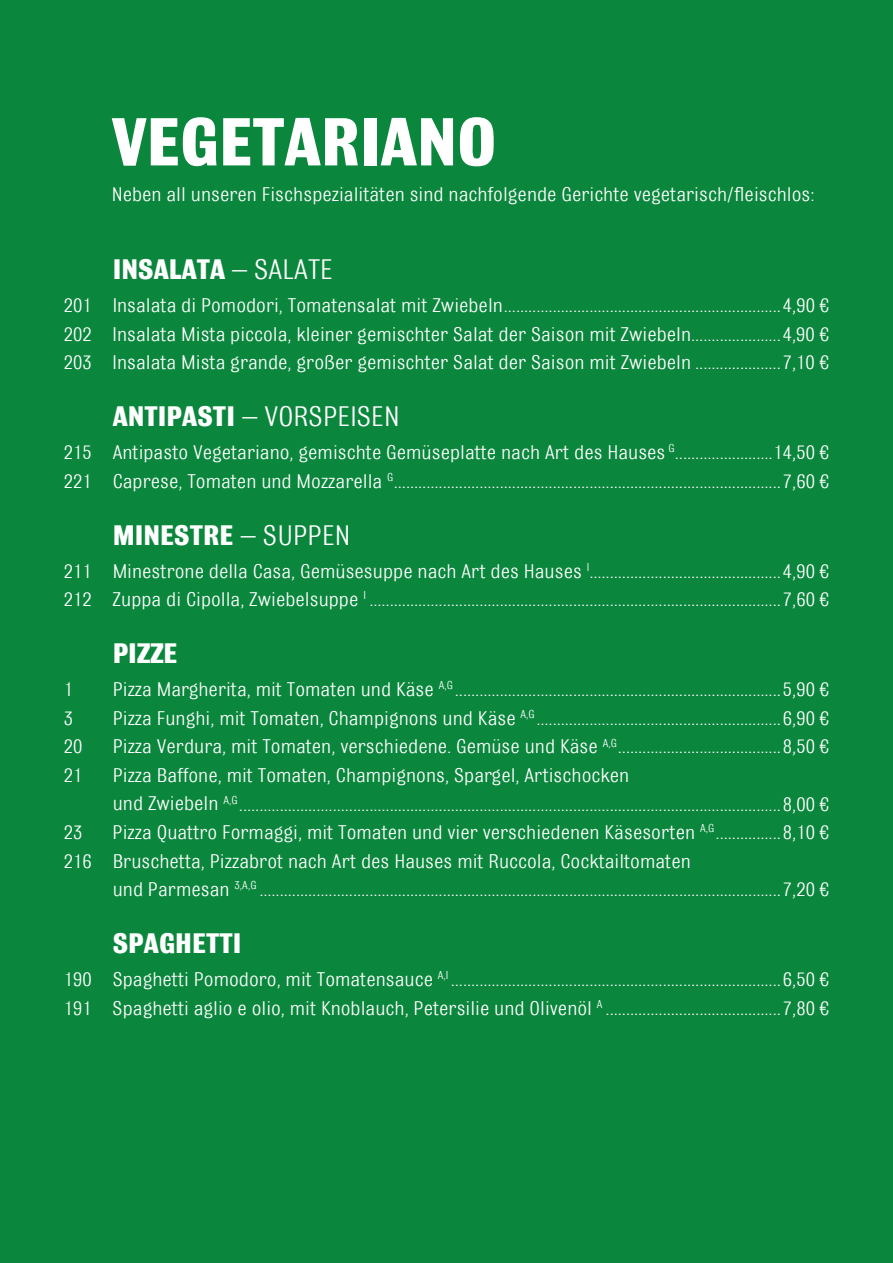
<style>
.page{position:relative;width:893px;height:1263px;background:#0b873d}
.page>*{position:absolute;margin:0;border:0;box-sizing:border-box;transform-origin:0 0}
.t1{font:700 72px "Bulldog Std";color:#fff}
.t2{font:700 30px "Bulldog Std";color:#fff}
.t3{font:30px "Bulldog Std";color:#fff}
.t4{font:21px/28.5px "Bulldog Std";color:#fff}
.s1{font-weight:400}
.s2{font-weight:700}
</style>
<div class="page">
<h1 class="t1" style="left:112px;top:104px;width:386px">VEGETARIANO</h1>
<p class="t4" style="left:112px;top:181px;width:704px">Neben all unseren Fischspezialitäten sind nachfolgende Gerichte vegetarisch/fleischlos:</p>
<h2 class="t2" style="left:113px;top:254px;width:222px">INSALATA <span class="s1">– SALATE</span></h2>
<p class="t4" style="left:64px;top:292px;width:767px;text-align:justify">201 Insalata di Pomodori, Tomatensalat mit Zwiebeln....................................................................4,90 € 202 Insalata Mista piccola, kleiner gemischter Salat der Saison mit Zwiebeln......................4,90 € 203 Insalata Mista grande, großer gemischter Salat der Saison mit Zwiebeln .....................7,10 €</p>
<h2 class="t3" style="left:113px;top:401px;width:288px"><span class="s2">ANTIPASTI</span> – VORSPEISEN</h2>
<p class="t4" style="left:64px;top:439px;width:767px">215 Antipasto Vegetariano, gemischte Gemüseplatte nach Art des Hauses <sup>G</sup>........................14,50 €<br>221 Caprese, Tomaten und Mozzarella <sup>G</sup>...............................................................................................7,60 €</p>
<h2 class="t2" style="left:113px;top:519px;width:239px">MINESTRE <span class="s1">– SUPPEN</span></h2>
<p class="t4" style="left:64px;top:557px;width:767px">211 Minestrone della Casa, Gemüsesuppe nach Art des Hauses <sup>I</sup>...............................................4,90 €<br>212 Zuppa di Cipolla, Zwiebelsuppe <sup>I</sup> .....................................................................................................7,60 €</p>
<h2 class="t2" style="left:113px;top:638px;width:66px">PIZZE</h2>
<p class="t4" style="left:64px;top:676px;width:11px">1</p>
<p class="t4" style="left:113px;top:676px;width:718px">Pizza Margherita, mit Tomaten und Käse <sup>A,G</sup> ................................................................................5,90 €</p>
<p class="t4" style="left:64px;top:704px;width:11px">3</p>
<p class="t4" style="left:113px;top:704px;width:718px">Pizza Funghi, mit Tomaten, Champignons und Käse <sup>A,G</sup> ............................................................6,90 €</p>
<p class="t4" style="left:64px;top:733px;width:20px">20</p>
<p class="t4" style="left:113px;top:733px;width:718px">Pizza Verdura, mit Tomaten, verschiedene. Gemüse und Käse <sup>A,G</sup>........................................8,50 €</p>
<p class="t4" style="left:64px;top:761px;width:20px">21</p>
<p class="t4" style="left:113px;top:761px;width:718px">Pizza Baffone, mit Tomaten, Champignons, Spargel, Artischocken<br>und Zwiebeln <sup>A,G</sup>.....................................................................................................................................8,00 €</p>
<p class="t4" style="left:64px;top:818px;width:20px">23</p>
<p class="t4" style="left:64px;top:818px;width:767px;text-indent:49px">Pizza Quattro Formaggi, mit Tomaten und vier verschiedenen Käsesorten <sup>A,G</sup>................8,10 €<br>216 Bruschetta, Pizzabrot nach Art des Hauses mit Ruccola, Cocktailtomaten</p>
<p class="t4" style="left:113px;top:875px;width:718px">und Parmesan <sup>3,A,G</sup> ................................................................................................................................7,20 €</p>
<h2 class="t2" style="left:113px;top:927px;width:130px">SPAGHETTI</h2>
<p class="t4" style="left:64px;top:965px;width:767px">190 Spaghetti Pomodoro, mit Tomatensauce <sup>A,I</sup> .................................................................................6,50 €<br>191 Spaghetti aglio e olio, mit Knoblauch, Petersilie und Olivenöl <sup>A</sup> ...........................................7,80 €</p>
</div>
